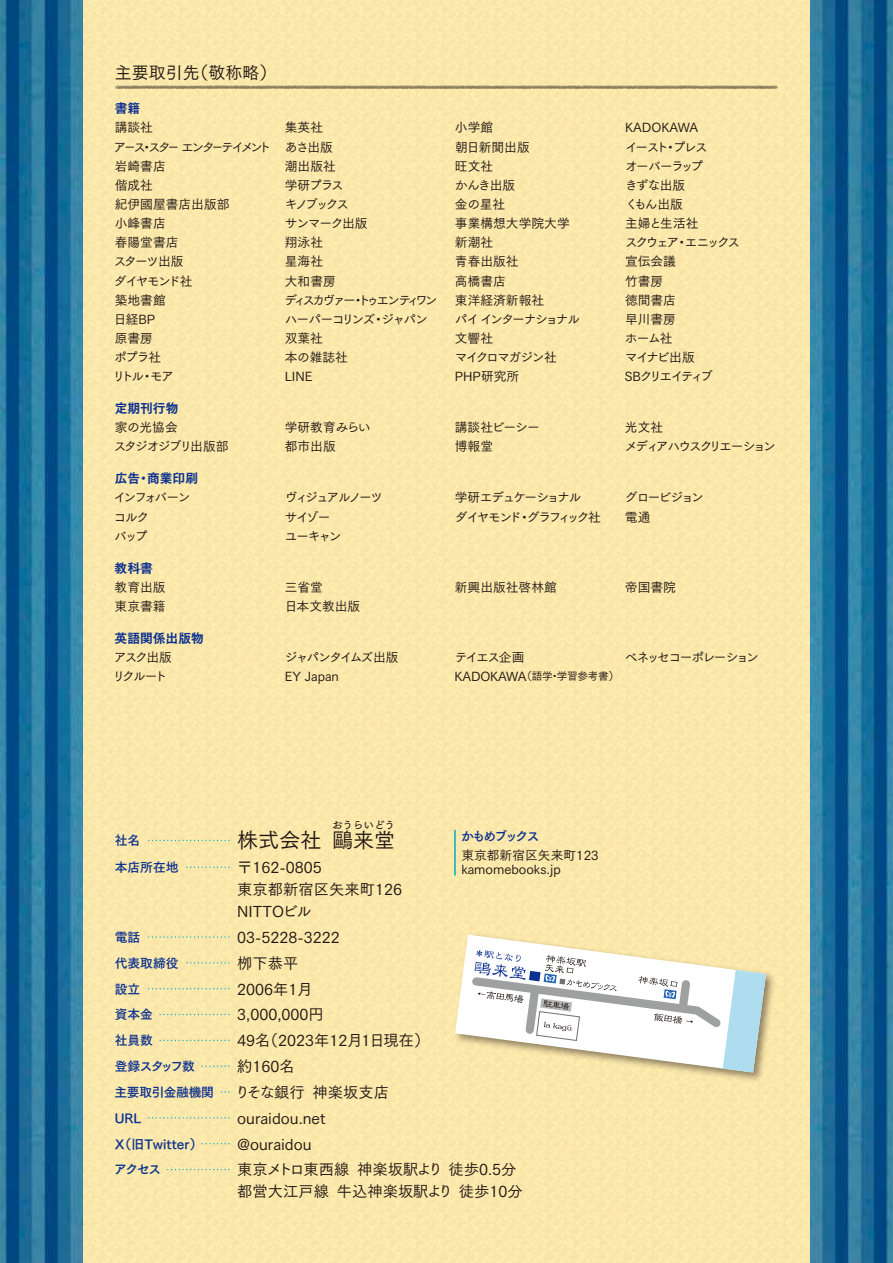
<style>
.page{position:relative;width:893px;height:1263px;background:#fff}
.page>*{position:absolute;margin:0;border:0;box-sizing:border-box;transform-origin:0 0}
.t1{font:21px "Tsuku Go Pro M";color:#221815}
.t2{font:16.95px "Tsuku Go Pro M";color:#221815}
.t3{font:15.3px/22px "Tsuku Go Pro M";color:#221815}
.t4{font:12.75px "Tsuku Go Pro M";letter-spacing:-.07em;color:#221815}
.t5{font:12.75px/13.8px "Tsuku Go Pro M";color:#221815}
.t6{font:12.75px "Tsuku Go Pro B";color:#0b3190}
.t7{font:12.75px "Tsuku Go Pro M";letter-spacing:-.12em;color:#221815}
.t8{font:12.75px "Tsuku Go Pro M";letter-spacing:-.13em;color:#221815}
.t9{font:12.75px "Tsuku Go Pro E";color:#0b3190}
.t10{font:12.75px "Tsuku Go Pro M";letter-spacing:-.18em;color:#221815}
.t11{font:12.75px "Tsuku Go Pro M";letter-spacing:-.14em;color:#221815}
.t12{font:12.75px "Tsuku Go Pro M";letter-spacing:-.225em;color:#221815}
.t13{font:12.75px "Tsuku Go Pro M";letter-spacing:-.17em;color:#221815}
.t14{font:12.75px "Tsuku Go Pro M";letter-spacing:-.19em;color:#221815}
.t15{font:12.75px "Tsuku Go Pro M";letter-spacing:-.11em;color:#221815}
.t16{font:12.75px "Tsuku Go Pro M";letter-spacing:-.185em;color:#221815}
.t17{font:12.75px "Tsuku Go Pro M";letter-spacing:-.125em;color:#221815}
.t18{font:12.75px "Tsuku Go Pro M";letter-spacing:-.195em;color:#221815}
.t19{font:12.75px "Tsuku Go Pro M";letter-spacing:-.16em;color:#221815}
.t20{font:12.75px "Tsuku Go Pro B";letter-spacing:-.03em;color:#0b3190}
.t21{font:12.75px "Tsuku Go Pro B";letter-spacing:-.105em;color:#0b3190}
.t22{font:12.75px "Tsuku Go Pro M";letter-spacing:-.1em;color:#221815}
.t23{font:12.75px "Tsuku Go Pro M";letter-spacing:-.005em;color:#221815}
.t24{font:12.75px "Tsuku Go Pro M";letter-spacing:-.165em;color:#221815}
.t25{font:12.75px "Tsuku Go Pro B";letter-spacing:-.14em;color:#0b3190}
.t26{font:10.65px "Tsuku Go Pro M";letter-spacing:-.025em;color:#221815}
.t27{font:10.5px "Tsuku Go Pro M";color:#221815}
.s1{font-size:12.75px}
</style>
<div class="page">
<img style="left:810px;top:0;width:83px;height:1263px">
<img style="left:0;top:0;width:83px;height:1263px">
<svg style="left:148px;top:840px;width:82px;height:1px"></svg>
<svg style="left:186px;top:866px;width:44px;height:2px"></svg>
<svg style="left:148px;top:936px;width:82px;height:2px"></svg>
<svg style="left:186px;top:962px;width:44px;height:1px"></svg>
<svg style="left:148px;top:988px;width:82px;height:1px"></svg>
<svg style="left:159px;top:1014px;width:71px;height:1px"></svg>
<svg style="left:159px;top:1040px;width:71px;height:1px"></svg>
<svg style="left:202px;top:1065px;width:28px;height:2px"></svg>
<svg style="left:221px;top:1091px;width:9px;height:2px"></svg>
<svg style="left:148px;top:1117px;width:82px;height:1px"></svg>
<svg style="left:202px;top:1143px;width:28px;height:1px"></svg>
<svg style="left:167px;top:1169px;width:63px;height:1px"></svg>
<svg style="left:117px;top:85px;width:659px;height:4px;background:#aa9d73"></svg>
<hr style="left:454px;top:830px;width:2px;height:45px;background:#00aecc">
<div style="left:452px;top:932px;width:325px;height:151px;background:#221815;opacity:.5"></div>
<svg style="left:455px;top:935px;width:311px;height:137px"></svg>
<h2 class="t2" style="left:115px;top:58px;width:163px">主要取引先（敬称略）</h2>
<p class="t9" style="left:115px;top:97px;width:27px">書籍</p>
<p class="t4" style="left:115px;top:117px;width:40px">講談社</p>
<p class="t4" style="left:285px;top:117px;width:40px">集英社</p>
<p class="t4" style="left:455px;top:117px;width:40px">小学館</p>
<p class="t5" style="left:625px;top:119px;width:75px">KADOKAWA</p>
<p class="t10" style="left:114px;top:136px;width:221px">アース・スターエンターテイメント あさ出版</p>
<p class="t4" style="left:455px;top:136px;width:76px">朝日新聞出版</p>
<p class="t4" style="left:625px;top:136px;width:84px">イースト・プレス</p>
<p class="t4" style="left:115px;top:155px;width:53px">岩崎書店</p>
<p class="t4" style="left:285px;top:155px;width:53px">潮出版社</p>
<p class="t4" style="left:455px;top:155px;width:40px">旺文社</p>
<p class="t8" style="left:625px;top:155px;width:80px">オーバーラップ</p>
<p class="t4" style="left:115px;top:174px;width:40px">偕成社</p>
<p class="t4" style="left:285px;top:174px;width:61px">学研プラス</p>
<p class="t4" style="left:455px;top:174px;width:62px">かんき出版</p>
<p class="t4" style="left:625px;top:174px;width:62px">きずな出版</p>
<p class="t5" style="left:115px;top:196px;width:116px">紀伊國屋書店出版部</p>
<p class="t4" style="left:285px;top:194px;width:66px">キノブックス</p>
<p class="t4" style="left:455px;top:194px;width:52px">金の星社</p>
<p class="t4" style="left:625px;top:194px;width:59px">くもん出版</p>
<p class="t4" style="left:115px;top:213px;width:53px">小峰書店</p>
<p class="t22" style="left:285px;top:213px;width:84px">サンマーク出版</p>
<p class="t5" style="left:455px;top:215px;width:116px">事業構想大学院大学</p>
<p class="t4" style="left:625px;top:213px;width:75px">主婦と生活社</p>
<p class="t4" style="left:115px;top:232px;width:65px">春陽堂書店</p>
<p class="t4" style="left:285px;top:232px;width:40px">翔泳社</p>
<p class="t4" style="left:455px;top:232px;width:40px">新潮社</p>
<p class="t16" style="left:625px;top:232px;width:117px">スクウェア・エニックス</p>
<p class="t4" style="left:114px;top:251px;width:71px">スターツ出版</p>
<p class="t4" style="left:285px;top:251px;width:40px">星海社</p>
<p class="t4" style="left:455px;top:251px;width:65px">青春出版社</p>
<p class="t4" style="left:625px;top:251px;width:53px">宣伝会議</p>
<p class="t7" style="left:114px;top:270px;width:80px">ダイヤモンド社</p>
<p class="t4" style="left:285px;top:270px;width:53px">大和書房</p>
<p class="t4" style="left:455px;top:270px;width:53px">高橋書店</p>
<p class="t4" style="left:625px;top:270px;width:40px">竹書房</p>
<p class="t4" style="left:115px;top:289px;width:53px">築地書館</p>
<p class="t12" style="left:285px;top:289px;width:155px">ディスカヴァー・トゥエンティワン</p>
<p class="t5" style="left:455px;top:292px;width:91px">東洋経済新報社</p>
<p class="t4" style="left:625px;top:289px;width:53px">徳間書店</p>
<p class="t4" style="left:114px;top:308px;width:43px">日経BP</p>
<p class="t15" style="left:285px;top:308px;width:144px">ハーパーコリンズ・ジャパン</p>
<p class="t17" style="left:455px;top:308px;width:127px">パイインターナショナル</p>
<p class="t4" style="left:625px;top:308px;width:53px">早川書房</p>
<p class="t4" style="left:115px;top:327px;width:40px">原書房</p>
<p class="t4" style="left:285px;top:327px;width:40px">双葉社</p>
<p class="t4" style="left:455px;top:327px;width:40px">文響社</p>
<p class="t4" style="left:625px;top:327px;width:49px">ホーム社</p>
<p class="t4" style="left:114px;top:347px;width:48px">ポプラ社</p>
<p class="t4" style="left:285px;top:347px;width:65px">本の雑誌社</p>
<p class="t8" style="left:455px;top:347px;width:103px">マイクロマガジン社</p>
<p class="t4" style="left:625px;top:347px;width:71px">マイナビ出版</p>
<p class="t4" style="left:113px;top:366px;width:63px">リトル・モア</p>
<p class="t4" style="left:285px;top:366px;width:29px">LINE</p>
<p class="t4" style="left:455px;top:366px;width:66px">PHP研究所</p>
<p class="t18" style="left:625px;top:366px;width:89px">SBクリエイティブ</p>
<p class="t9" style="left:115px;top:397px;width:65px">定期刊行物</p>
<p class="t4" style="left:115px;top:417px;width:65px">家の光協会</p>
<p class="t23" style="left:285px;top:417px;width:87px">学研教育みらい</p>
<p class="t4" style="left:455px;top:417px;width:86px">講談社ビーシー</p>
<p class="t4" style="left:625px;top:417px;width:40px">光文社</p>
<p class="t8" style="left:114px;top:436px;width:116px">スタジオジブリ出版部</p>
<p class="t4" style="left:285px;top:436px;width:53px">都市出版</p>
<p class="t4" style="left:455px;top:436px;width:40px">博報堂</p>
<p class="t13" style="left:625px;top:436px;width:153px">メディアハウスクリエーション</p>
<p class="t9" style="left:115px;top:467px;width:85px">広告・商業印刷</p>
<p class="t24" style="left:114px;top:487px;width:78px">インフォバーン</p>
<p class="t19" style="left:285px;top:487px;width:100px">ヴィジュアルノーツ</p>
<p class="t7" style="left:455px;top:487px;width:128px">学研エデュケーショナル</p>
<p class="t11" style="left:625px;top:487px;width:80px">グロービジョン</p>
<p class="t4" style="left:114px;top:506px;width:37px">コルク</p>
<p class="t4" style="left:285px;top:506px;width:47px">サイゾー</p>
<p class="t14" style="left:455px;top:506px;width:148px">ダイヤモンド・グラフィック社</p>
<p class="t4" style="left:625px;top:506px;width:27px">電通</p>
<p class="t4" style="left:114px;top:525px;width:35px">バップ</p>
<p class="t4" style="left:285px;top:525px;width:58px">ユーキャン</p>
<p class="t9" style="left:115px;top:556px;width:40px">教科書</p>
<p class="t4" style="left:115px;top:576px;width:53px">教育出版</p>
<p class="t4" style="left:285px;top:576px;width:40px">三省堂</p>
<p class="t5" style="left:455px;top:579px;width:104px">新興出版社啓林館</p>
<p class="t4" style="left:625px;top:576px;width:53px">帝国書院</p>
<p class="t4" style="left:115px;top:595px;width:53px">東京書籍</p>
<p class="t4" style="left:285px;top:595px;width:77px">日本文教出版</p>
<p class="t9" style="left:115px;top:626px;width:91px">英語関係出版物</p>
<p class="t4" style="left:114px;top:646px;width:60px">アスク出版</p>
<p class="t11" style="left:285px;top:646px;width:115px">ジャパンタイムズ出版</p>
<p class="t4" style="left:455px;top:646px;width:71px">テイエス企画</p>
<p class="t7" style="left:625px;top:646px;width:136px">ベネッセコーポレーション</p>
<p class="t4" style="left:112px;top:666px;width:56px">リクルート</p>
<p class="t4" style="left:285px;top:666px;width:56px">EY Japan</p>
<p class="t26" style="left:455px;top:667px;width:166px"><span class="s1">KADOKAWA</span>（語学・学習参考書）</p>
<p class="t27" style="left:332px;top:816px;width:65px">おうらいどう</p>
<p class="t25" style="left:461px;top:825px;width:80px">かもめブックス</p>
<p class="t5" style="left:461px;top:847px;width:139px">東京都新宿区矢来町123 kamomebooks.jp</p>
<p class="t6" style="left:115px;top:829px;width:27px">社名</p>
<h1 class="t1" style="left:237px;top:823px;width:159px">株式会社 鷗来堂</h1>
<p class="t6" style="left:115px;top:856px;width:65px">本店所在地</p>
<p class="t3" style="left:237px;top:854px;width:166px">〒162-0805<br>東京都新宿区矢来町126<br>NITTOビル</p>
<p class="t6" style="left:115px;top:926px;width:27px">電話</p>
<p class="t3" style="left:237px;top:924px;width:104px">03-5228-3222</p>
<p class="t6" style="left:115px;top:952px;width:65px">代表取締役</p>
<p class="t3" style="left:237px;top:950px;width:63px">栁下恭平</p>
<p class="t6" style="left:115px;top:978px;width:27px">設立</p>
<p class="t3" style="left:237px;top:976px;width:77px">2006年1月</p>
<p class="t6" style="left:115px;top:1003px;width:40px">資本金</p>
<p class="t3" style="left:237px;top:1002px;width:88px">3,000,000円</p>
<p class="t6" style="left:115px;top:1029px;width:40px">社員数</p>
<p class="t3" style="left:237px;top:1028px;width:194px">49名（2023年12月1日現在）</p>
<p class="t21" style="left:115px;top:1055px;width:81px">登録スタッフ数</p>
<p class="t3" style="left:237px;top:1053px;width:59px">約160名</p>
<p class="t20" style="left:115px;top:1081px;width:101px">主要取引金融機関</p>
<p class="t3" style="left:235px;top:1079px;width:156px">りそな銀行 神楽坂支店</p>
<p class="t6" style="left:115px;top:1107px;width:28px">URL</p>
<p class="t3" style="left:237px;top:1105px;width:90px">ouraidou.net</p>
<p class="t6" style="left:115px;top:1133px;width:89px">X（旧Twitter）</p>
<p class="t3" style="left:237px;top:1131px;width:76px">@ouraidou</p>
<p class="t6" style="left:114px;top:1158px;width:49px">アクセス</p>
<p class="t3" style="left:237px;top:1157px;width:287px">東京メトロ東西線 神楽坂駅より 徒歩0.5分都営大江戸線 牛込神楽坂駅より 徒歩10分</p>
</div>
